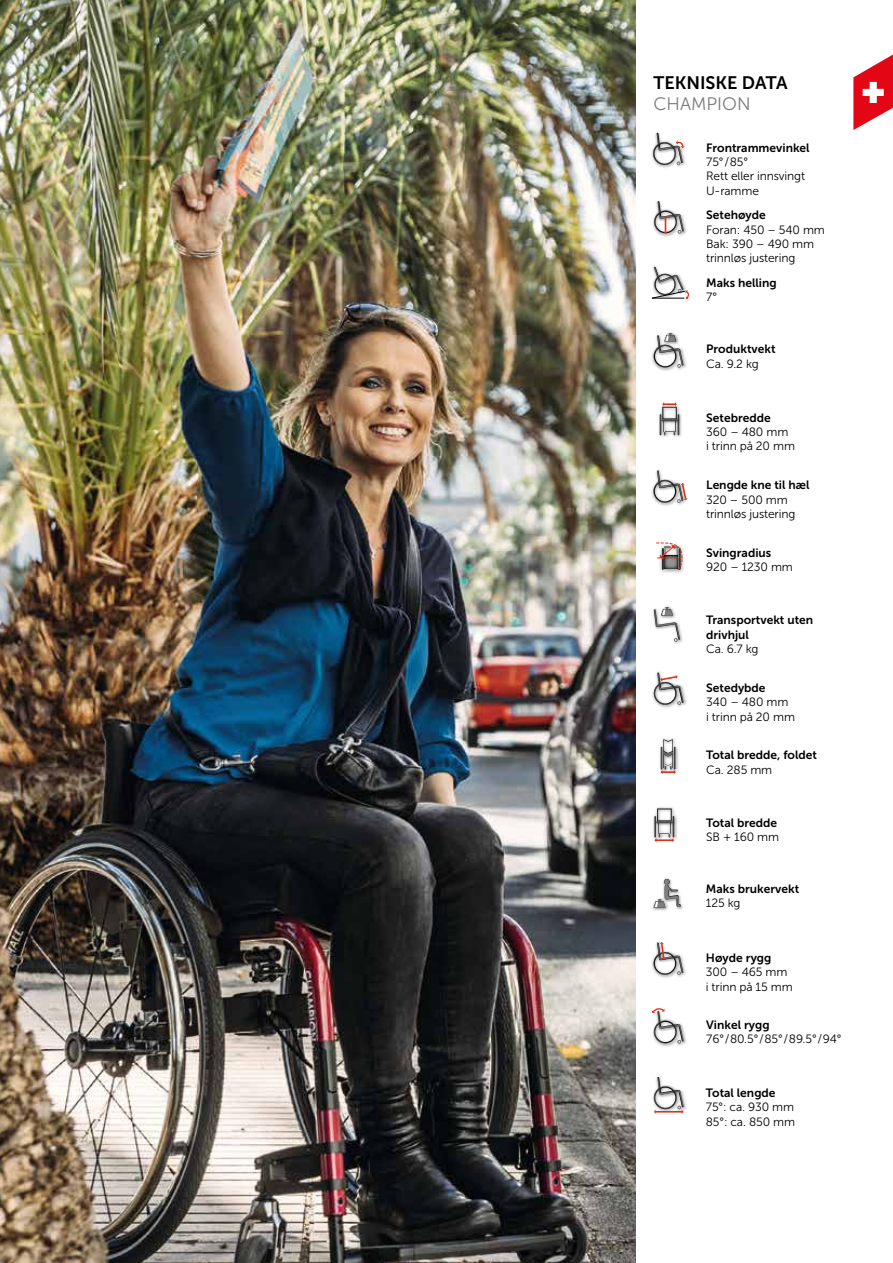
<style>
.page{position:relative;width:893px;height:1263px;background:#fff}
.page>*{position:absolute;margin:0;border:0;box-sizing:border-box;transform-origin:0 0}
.t1{font:18px "Museo Sans 700";color:#000}
.t2{font:18px "Museo Sans 300";color:#7c7b7b}
.t3{font:12px/14.4px "Museo Sans 300";letter-spacing:-.01em;color:#000}
.t4{font:12px/14.4px "Museo Sans 700";color:#000}
</style>
<div class="page">
<img style="left:0;top:0;width:635px;height:1263px">
<img style="left:676px;top:746px;width:3px;height:26px">
<svg style="left:660px;top:739px;width:16px;height:35px"></svg>
<svg style="left:653px;top:133px;width:32px;height:35px"></svg>
<img style="left:652px;top:350px;width:2px;height:14px">
<svg style="left:654px;top:332px;width:32px;height:39px"></svg>
<img style="left:658px;top:426px;width:2px;height:10px">
<img style="left:680px;top:415px;width:2px;height:22px">
<img style="left:658px;top:416px;width:24px;height:10px">
<svg style="left:660px;top:402px;width:20px;height:35px"></svg>
<img style="left:652px;top:218px;width:2px;height:10px">
<svg style="left:654px;top:201px;width:32px;height:36px"></svg>
<svg style="left:654px;top:672px;width:32px;height:36px"></svg>
<img style="left:675px;top:816px;width:3px;height:24px">
<img style="left:653px;top:807px;width:23px;height:11px">
<img style="left:653px;top:818px;width:24px;height:10px">
<svg style="left:654px;top:808px;width:21px;height:34px"></svg>
<img style="left:652px;top:905px;width:8px;height:6px">
<img style="left:660px;top:878px;width:23px;height:33px">
<svg style="left:653px;top:879px;width:28px;height:29px"></svg>
<svg style="left:651px;top:1008px;width:35px;height:39px"></svg>
<svg style="left:654px;top:1077px;width:32px;height:37px"></svg>
<svg style="left:653px;top:942px;width:32px;height:36px"></svg>
<svg style="left:652px;top:267px;width:37px;height:32px"></svg>
<svg style="left:653px;top:470px;width:35px;height:36px"></svg>
<svg style="left:656px;top:542px;width:27px;height:29px"></svg>
<img style="left:653px;top:609px;width:30px;height:31px">
<svg style="left:654px;top:606px;width:28px;height:37px"></svg>
<svg style="left:853px;top:55px;width:40px;height:75px"></svg>
<h1 class="t1" style="left:653px;top:72px;width:135px">TEKNISKE DATA</h1>
<h1 class="t2" style="left:653px;top:94px;width:99px">CHAMPION</h1>
<p class="t4" style="left:706px;top:140px;width:105px">Frontrammevinkel</p>
<p class="t3" style="left:706px;top:155px;width:100px">75° / 85°<br>Rett eller innsvingt<br>U-ramme</p>
<p class="t4" style="left:706px;top:208px;width:61px">Setehøyde</p>
<p class="t3" style="left:706px;top:222px;width:120px">Foran: 450 – 540 mm<br>Bak: 390 – 490 mm trinnløs justering</p>
<p class="t4" style="left:706px;top:275px;width:72px">Maks helling</p>
<p class="t3" style="left:706px;top:290px;width:12px">7°</p>
<p class="t4" style="left:706px;top:342px;width:71px">Produktvekt</p>
<p class="t3" style="left:706px;top:356px;width:54px">Ca. 9.2 kg</p>
<p class="t4" style="left:706px;top:410px;width:66px">Setebredde</p>
<p class="t3" style="left:706px;top:425px;width:90px">360 – 480 mm<br>i trinn på 20 mm</p>
<p class="t4" style="left:706px;top:478px;width:105px">Lengde kne til hæl</p>
<p class="t3" style="left:706px;top:492px;width:91px">320 – 500 mm trinnløs justering</p>
<p class="t4" style="left:706px;top:545px;width:67px">Svingradius</p>
<p class="t3" style="left:706px;top:560px;width:88px">920 – 1230 mm</p>
<p class="t4" style="left:706px;top:613px;width:109px">Transportvekt uten drivhjul</p>
<p class="t3" style="left:706px;top:642px;width:54px">Ca. 6.7 kg</p>
<p class="t4" style="left:706px;top:680px;width:61px">Setedybde</p>
<p class="t3" style="left:706px;top:695px;width:90px">340 – 480 mm<br>i trinn på 20 mm</p>
<p class="t4" style="left:706px;top:748px;width:112px">Total bredde, foldet</p>
<p class="t3" style="left:706px;top:762px;width:67px">Ca. 285 mm</p>
<p class="t4" style="left:706px;top:815px;width:73px">Total bredde</p>
<p class="t3" style="left:706px;top:830px;width:74px">SB + 160 mm</p>
<p class="t4" style="left:706px;top:881px;width:95px">Maks brukervekt</p>
<p class="t3" style="left:706px;top:896px;width:36px">125 kg</p>
<p class="t4" style="left:706px;top:950px;width:67px">Høyde rygg</p>
<p class="t3" style="left:706px;top:965px;width:88px">300 – 465 mm i trinn på 15 mm</p>
<p class="t4" style="left:706px;top:1017px;width:65px">Vinkel rygg</p>
<p class="t3" style="left:706px;top:1032px;width:137px">76° / 80.5° / 85° / 89.5° / 94°</p>
<p class="t4" style="left:706px;top:1085px;width:71px">Total lengde</p>
<p class="t3" style="left:706px;top:1100px;width:91px">75°: ca. 930 mm<br>85°: ca. 850 mm</p>
</div>
